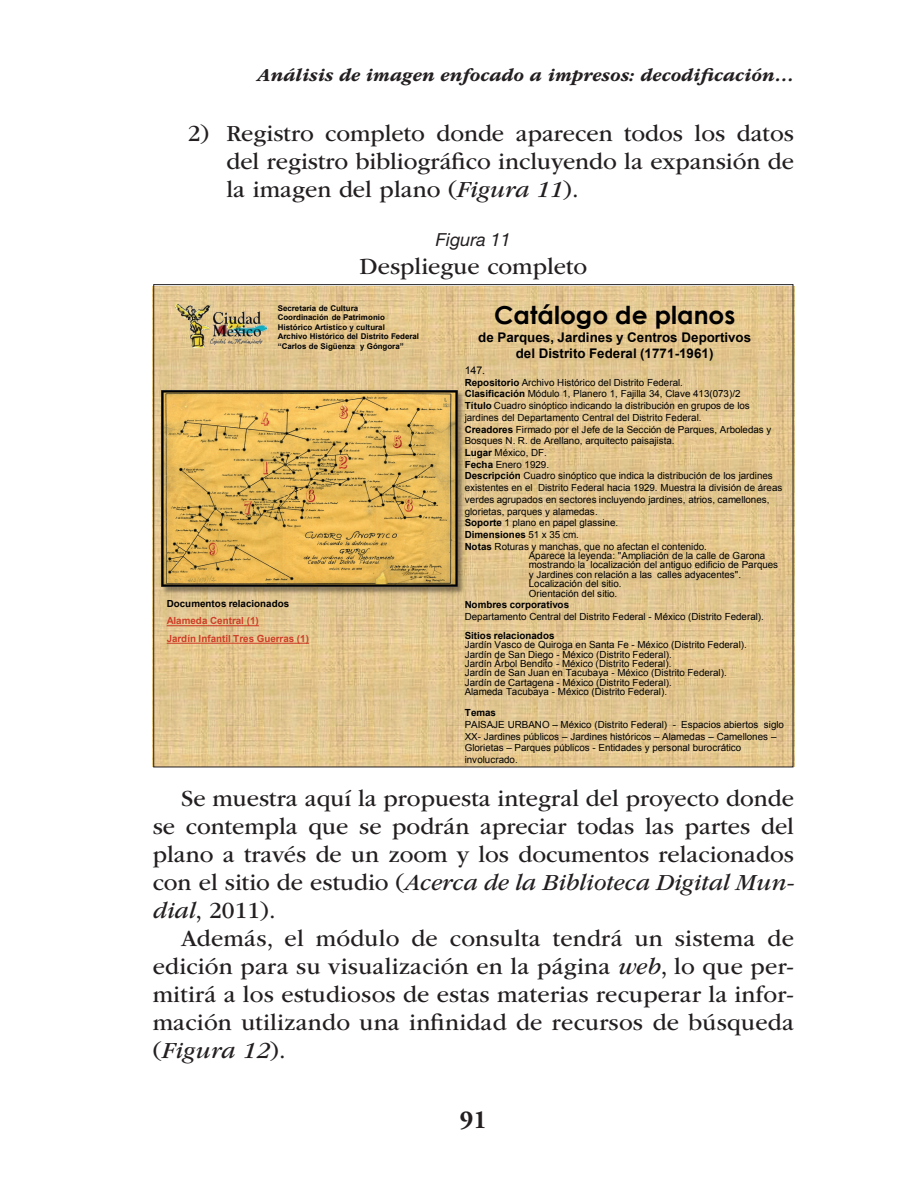
<style>
.page{position:relative;width:907px;height:1190px;background:#fff}
.page>*{position:absolute;margin:0;border:0;box-sizing:border-box;transform-origin:0 0}
.t1{font:700 26px "Adobe Garamond Pro";color:#231f20}
.t2{font:700 24.8px "Century Gothic";letter-spacing:.005em;color:#000001}
.t3{font:24px/28px "ITC Garamond Std";color:#231f20;text-align:justify}
.t4{font:italic 700 19px "ITC Garamond Std";color:#231f20}
.t5{font:italic 18px "Helvetica Neue LT Std";color:#231f20}
.t6{font:700 13.4px/16px "Arial";color:#000001;text-align:center}
.t7{font:10.6px "Arial";color:#000001}
.t8{font:9.8px/11.8px "Arial";letter-spacing:-.005em;color:#000001}
.t9{font:700 9.8px "Arial";color:#000001}
.t10{font:700 9.8px/17.6px "Arial";color:#ce3e27}
.t11{font:700 8px/9.6px "Arial";letter-spacing:-.005em;color:#000001}
.s1{font-style:italic}
.s2{font-weight:700}
</style>
<div class="page">
<svg style="left:155px;top:286px;width:638px;height:480px;background:#e2c58f"></svg>
<svg style="left:167px;top:625px;width:92px;height:1px"></svg>
<svg style="left:167px;top:642px;width:142px;height:1px"></svg>
<img style="left:159px;top:388px;width:307px;height:208px">
<img style="left:161px;top:390px;width:296px;height:197px">
<img style="left:175px;top:305px;width:91px;height:43px">
<h3 class="t4" style="left:257px;top:64px;width:538px">Análisis de imagen enfocado a impresos: decodificación…</h3>
<h3 class="t3" style="left:226px;top:120px;width:568px;text-indent:-39px">2) Registro completo donde aparecen todos los datos del registro bibliográfico incluyendo la expansión de la imagen del plano (<span class="s1">Figura 11</span>).</h3>
<h3 class="t5" style="left:435px;top:228px;width:77px">Figura 11</h3>
<h3 class="t3" style="left:359px;top:252px;width:229px">Despliegue completo</h3>
<p class="t11" style="left:278px;top:303px;width:143px">Secretaría de Cultura<br>Coordinación de Patrimonio<br>Histórico Artístico y cultural<br>Archivo Histórico del Distrito Federal “Carlos de Sigüenza y Góngora”</p>
<p class="t9" style="left:167px;top:596px;width:124px">Documentos relacionados</p>
<p class="t10" style="left:167px;top:612px;width:144px">Alameda Central (1)<br>Jardín Infantil Tres Guerras (1)</p>
<h2 class="t2" style="left:494px;top:296px;width:243px">Catálogo de planos</h2>
<h3 class="t6" style="left:478px;top:330px;width:274px">de Parques, Jardines y Centros Deportivos del Distrito Federal (1771-1961)</h3>
<p class="t7" style="left:464px;top:363px;width:22px">147.</p>
<p class="t8" style="left:464px;top:376px;width:319px"><span class="s2">Repositorio</span> Archivo Histórico del Distrito Federal.<br><span class="s2">Clasificación</span> Módulo 1, Planero 1, Fajilla 34, Clave 413(073)/2<br><span class="s2">Título</span> Cuadro sinóptico indicando la distribución en grupos de los jardines del Departamento Central del Distrito Federal.<br><span class="s2">Creadores</span> Firmado por el Jefe de la Sección de Parques, Arboledas y Bosques N. R. de Arellano, arquitecto paisajista.<br><span class="s2">Lugar</span> México, DF.<br><span class="s2">Fecha</span> Enero 1929.<br><span class="s2">Descripción</span> Cuadro sinóptico que indica la distribución de los jardines existentes en el Distrito Federal hacia 1929. Muestra la división de áreas verdes agrupados en sectores incluyendo jardines, atrios, camellones, glorietas, parques y alamedas.<br><span class="s2">Soporte</span> 1 plano en papel glassine.<br><span class="s2">Dimensiones</span> 51 x 35 cm.<br><span class="s2">Notas</span> Roturas y manchas, que no afectan el contenido.</p>
<p class="t8" style="left:528px;top:551px;width:251px;line-height:9.4px">Aparece la leyenda: "Ampliación de la calle de Garona mostrando la localización del antiguo edificio de Parques y Jardines con relación a las calles adyacentes".<br>Localización del sitio.<br>Orientación del sitio.</p>
<p class="t9" style="left:464px;top:598px;width:106px">Nombres corporativos</p>
<p class="t8" style="left:464px;top:610px;width:300px">Departamento Central del Distrito Federal - México (Distrito Federal).</p>
<p class="t9" style="left:464px;top:628px;width:91px">Sitios relacionados</p>
<p class="t8" style="left:464px;top:640px;width:283px;line-height:9.4px">Jardín Vasco de Quiroga en Santa Fe - México (Distrito Federal).<br>Jardín de San Diego - México (Distrito Federal).<br>Jardín Árbol Bendito - México (Distrito Federal).<br>Jardín de San Juan en Tacubaya - México (Distrito Federal).<br>Jardín de Cartagena - México (Distrito Federal).<br>Alameda Tacubaya - México (Distrito Federal).</p>
<p class="t9" style="left:464px;top:705px;width:33px">Temas</p>
<p class="t8" style="left:464px;top:718px;width:320px">PAISAJE URBANO – México (Distrito Federal) - Espacios abiertos siglo XX- Jardines públicos – Jardines históricos – Alamedas – Camellones – Glorietas – Parques públicos - Entidades y personal burocrático involucrado.</p>
<p class="t3" style="left:153px;top:784px;width:642px;text-indent:28px">Se muestra aquí la propuesta integral del proyecto donde se contempla que se podrán apreciar todas las partes del plano a través de un zoom y los documentos relacionados con el sitio de estudio (<span class="s1">Acerca de la Biblioteca Digital Mun&shy;dial</span>, 2011).</p>
<p class="t3" style="left:153px;top:924px;width:642px;text-indent:28px">Además, el módulo de consulta tendrá un sistema de edición para su visualización en la página <span class="s1">web</span>, lo que per&shy;mitirá a los estudiosos de estas materias recuperar la infor&shy;mación utilizando una infinidad de recursos de búsqueda (<span class="s1">Figura 12</span>).</p>
<h1 class="t1" style="left:459px;top:1104px;width:29px">91</h1>
</div>
